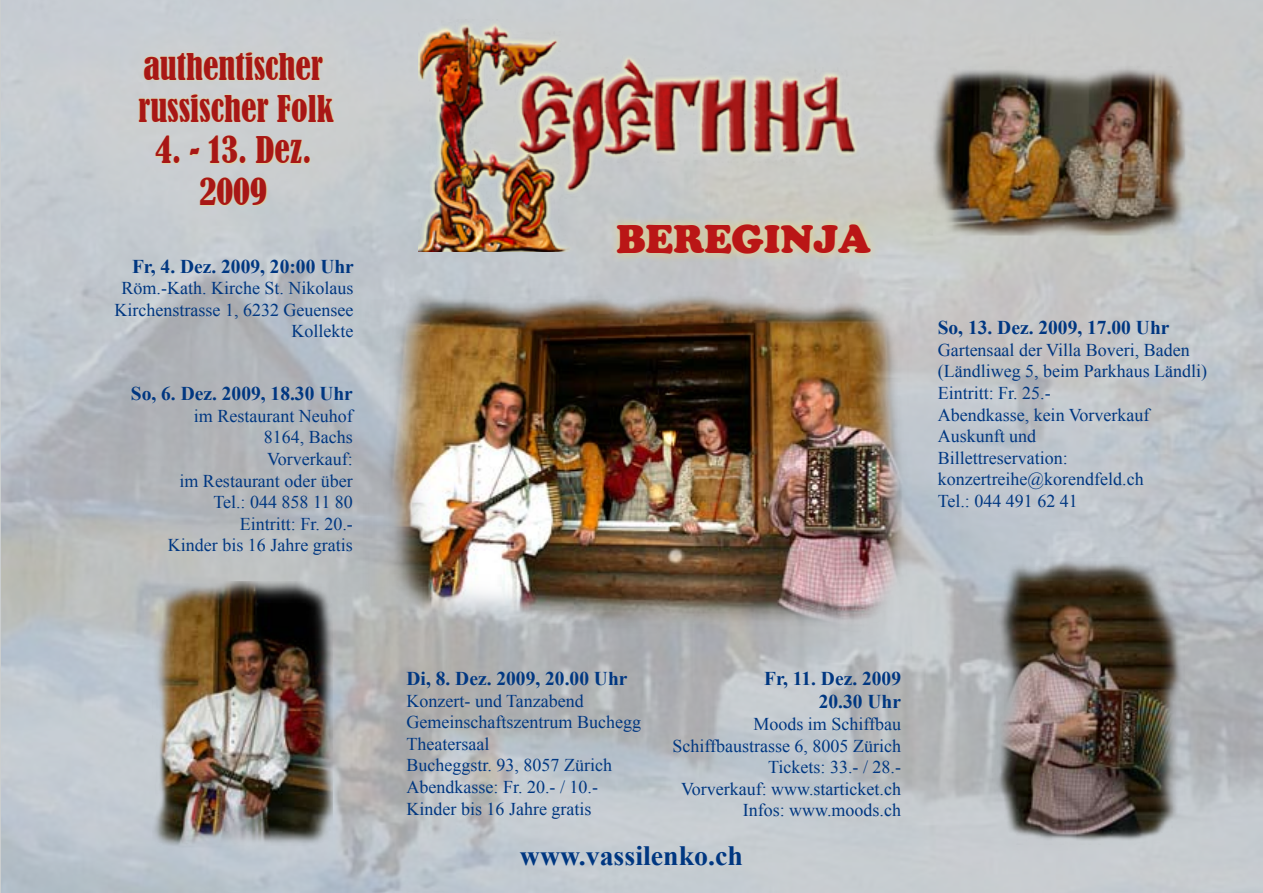
<style>
.page{position:relative;width:1263px;height:893px;background:#fff}
.page>*{position:absolute;margin:0;border:0;box-sizing:border-box;transform-origin:0 0}
.t1{font:900 39.75px "a Cooper";color:#ba1616}
.t2{font:condensed 34.5px/41.4px "Bernard";color:#a81716}
.t3{font:700 27.9px "Times New Roman";color:#003781}
.t4{font:700 19.5px/23.4px "Times New Roman";color:#003781;text-align:right}
.t5{font:18px/21.6px "Times New Roman";color:#003781;text-align:right}
</style>
<div class="page">
<img style="left:2px;top:0;width:1261px;height:893px">
<img style="left:152px;top:581px;width:181px;height:282px">
<img style="left:993px;top:557px;width:191px;height:287px">
<img style="left:921px;top:54px;width:272px;height:181px">
<img style="left:419px;top:19px;width:441px;height:232px">
<div style="left:608px;top:214px;width:271px;height:48px;background:#f2d670;opacity:.75"></div>
<div style="left:138px;top:52px;width:197px;height:154px;background:#f2d670;opacity:.75"></div>
<img style="left:360px;top:289px;width:573px;height:348px">
<h2 class="t2" style="left:138px;top:47px;width:197px">authentischer russischer Folk</h2>
<h2 class="t2" style="left:155px;top:130px;width:158px;text-align:center">4. - 13. Dez.<br>2009</h2>
<p class="t4" style="left:132px;top:254px;width:223px">Fr, 4. Dez. 2009, 20:00 Uhr</p>
<p class="t5" style="left:115px;top:277px;width:240px">Röm.-Kath. Kirche St. Nikolaus<br>Kirchenstrasse 1, 6232 Geuensee<br>Kollekte</p>
<p class="t4" style="left:131px;top:381px;width:224px">So, 6. Dez. 2009, 18.30 Uhr</p>
<p class="t5" style="left:168px;top:405px;width:186px">im Restaurant Neuhof<br>8164, Bachs<br>Vorverkauf:<br>im Restaurant oder über<br>Tel.: 044 858 11 80<br>Eintritt: Fr. 20.-<br>Kinder bis 16 Jahre gratis</p>
<h1 class="t1" style="left:617px;top:217px;width:256px">BEREGINJA</h1>
<p class="t4" style="left:938px;top:316px;width:233px">So, 13. Dez. 2009, 17.00 Uhr</p>
<p class="t5" style="left:938px;top:339px;width:271px;text-align:left">Gartensaal der Villa Boveri, Baden (Ländliweg 5, beim Parkhaus Ländli)<br>Eintritt: Fr. 25.-<br>Abendkasse, kein Vorverkauf<br>Auskunft und<br>Billettreservation: konzertreihe@korendfeld.ch<br>Tel.: 044 491 62 41</p>
<p class="t4" style="left:406px;top:666px;width:222px">Di, 8. Dez. 2009, 20.00 Uhr</p>
<p class="t5" style="left:406px;top:690px;width:236px;text-align:left">Konzert- und Tanzabend<br>Gemeinschaftszentrum Buchegg<br>Theatersaal<br>Bucheggstr. 93, 8057 Zürich<br>Abendkasse: Fr. 20.- / 10.-<br>Kinder bis 16 Jahre gratis</p>
<h3 class="t3" style="left:520px;top:837px;width:225px">www.vassilenko.ch</h3>
<p class="t4" style="left:764px;top:666px;width:138px">Fr, 11. Dez. 2009<br>20.30 Uhr</p>
<p class="t5" style="left:672px;top:713px;width:230px">Moods im Schiffbau<br>Schiffbaustrasse 6, 8005 Zürich<br>Tickets: 33.- / 28.-<br>Vorverkauf: www.starticket.ch<br>Infos: www.moods.ch</p>
</div>
